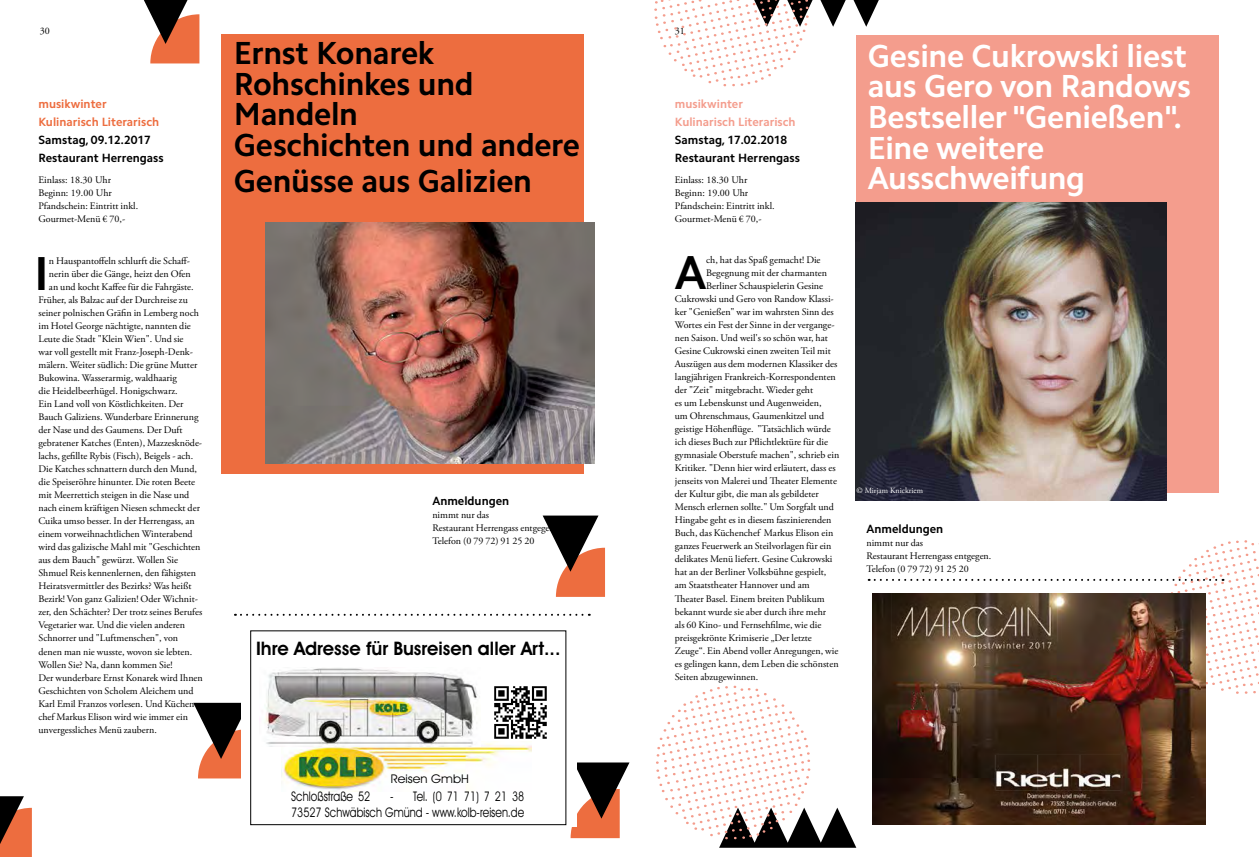
<style>
.page{position:relative;width:1259px;height:857px;background:#fff}
.page>*{position:absolute;margin:0;border:0;box-sizing:border-box;transform-origin:0 0}
.t1{font:700 47.8px "Camphor Std";color:#000}
.t2{font:700 32px/30.5px "Camphor Std";letter-spacing:-.01em;color:#fff}
.t3{font:700 32px/30.5px "Camphor Std";letter-spacing:-.01em;color:#000}
.t4{font:700 18.7px "Avant Garde Bk BT";color:#000}
.t5{font:13.3px/15.9px "Avant Garde Bk BT";color:#000;text-align:right;scale:.81 1}
.t6{font:700 12px/18px "Camphor Std";color:#000}
.t7{font:700 12px/18px "Camphor Std";color:#f49d8d}
.t8{font:700 12px/18px "Camphor Std";color:#ed6d3f}
.t9{font:12px "Avant Garde Bk BT";color:#000;scale:1.06 1}
.t10{font:10px/13px "Adobe Garamond Pro";color:#000}
.t11{font:8px "Adobe Garamond Pro";color:#fff}
</style>
<div class="page">
<div style="left:855px;top:35px;width:363px;height:457px;background:#f49d8d"></div>
<img style="left:855px;top:202px;width:311px;height:298px">
<svg style="left:656px;top:685px;width:200px;height:162px"></svg>
<svg style="left:654px;top:0;width:225px;height:86px"></svg>
<img style="left:872px;top:693px;width:333px;height:131px">
<div style="left:221px;top:34px;width:363px;height:439px;background:#ed6d3f"></div>
<img style="left:265px;top:222px;width:329px;height:241px">
<svg style="left:193px;top:702px;width:48px;height:76px"></svg>
<svg style="left:144px;top:0;width:55px;height:63px"></svg>
<svg style="left:0;top:796px;width:32px;height:60px;background:#a7573b"></svg>
<svg style="left:570px;top:762px;width:59px;height:75px"></svg>
<svg style="left:542px;top:515px;width:63px;height:81px"></svg>
<div style="left:241px;top:629px;width:335px;height:197px;background:#fff"></div>
<img style="left:282px;top:741px;width:249px;height:50px">
<img style="left:494px;top:686px;width:52px;height:51px">
<img style="left:265px;top:668px;width:215px;height:78px">
<svg style="left:235px;top:613px;width:355px;height:2px"></svg>
<img style="left:868px;top:540px;width:391px;height:153px">
<p class="t10" style="left:40px;top:25px;width:11px">30</p>
<p class="t10" style="left:675px;top:25px;width:11px">31</p>
<p class="t8" style="left:38px;top:95px;width:122px">musikwinter<br>Kulinarisch Literarisch</p>
<p class="t6" style="left:38px;top:131px;width:127px">Samstag, 09.12.2017<br>Restaurant Herrengass</p>
<p class="t10" style="left:38px;top:174px;width:101px">Einlass: 18.30 Uhr<br>Beginn: 19.00 Uhr<br>Pfandschein: Eintritt inkl.<br>Gourmet-Menü € 70,-</p>
<h1 class="t1" style="left:34px;top:245px;width:16px">I</h1>
<p class="t10" style="left:49px;top:254px;width:143px">n Hauspantoffeln schlurft die Schaff-</p>
<p class="t10" style="left:49px;top:267px;width:143px">nerin über die Gänge, heizt den Ofen</p>
<p class="t10" style="left:49px;top:280px;width:146px">an und kocht Kaffee für die Fahrgäste.</p>
<p class="t10" style="left:38px;top:293px;width:151px">Früher, als Balzac auf der Durchreise zu</p>
<p class="t10" style="left:38px;top:306px;width:162px">seiner polnischen Gräfin in Lemberg noch</p>
<p class="t10" style="left:38px;top:319px;width:154px">im Hotel George nächtigte, nannten die</p>
<p class="t10" style="left:38px;top:332px;width:147px">Leute die Stadt "Klein Wien". Und sie</p>
<p class="t10" style="left:38px;top:345px;width:156px">war voll gestellt mit Franz-Joseph-Denk-</p>
<p class="t10" style="left:38px;top:358px;width:160px">mälern. Weiter südlich: Die grüne Mutter</p>
<p class="t10" style="left:38px;top:371px;width:140px">Bukowina. Wasserarmig, waldhaarig</p>
<p class="t10" style="left:38px;top:384px;width:141px">die Heidelbeerhügel. Honigschwarz.</p>
<p class="t10" style="left:38px;top:397px;width:147px">Ein Land voll von Köstlichkeiten. Der</p>
<p class="t10" style="left:38px;top:410px;width:161px">Bauch Galiziens. Wunderbare Erinnerung</p>
<p class="t10" style="left:38px;top:423px;width:146px">der Nase und des Gaumens. Der Duft</p>
<p class="t10" style="left:38px;top:436px;width:165px">gebratener Katches (Enten), Mazzesknöde-</p>
<p class="t10" style="left:38px;top:449px;width:156px">lachs, gefillte Rybis (Fisch), Beigels - ach.</p>
<p class="t10" style="left:38px;top:462px;width:160px">Die Katches schnattern durch den Mund,</p>
<p class="t10" style="left:38px;top:475px;width:158px">die Speiseröhre hinunter. Die roten Beete</p>
<p class="t10" style="left:38px;top:488px;width:152px">mit Meerrettich steigen in die Nase und</p>
<p class="t10" style="left:38px;top:501px;width:163px">nach einem kräftigen Niesen schmeckt der</p>
<p class="t10" style="left:38px;top:514px;width:158px">Cuika umso besser. In der Herrengass, an</p>
<p class="t10" style="left:38px;top:527px;width:156px">einem vorweihnachtlichen Winterabend</p>
<p class="t10" style="left:38px;top:540px;width:163px">wird das galizische Mahl mit "Geschichten</p>
<p class="t10" style="left:38px;top:553px;width:141px">aus dem Bauch" gewürzt. Wollen Sie</p>
<p class="t10" style="left:38px;top:566px;width:159px">Shmuel Reis kennenlernen, den fähigsten</p>
<p class="t10" style="left:38px;top:579px;width:154px">Heiratsvermittler des Bezirks? Was heißt</p>
<p class="t10" style="left:38px;top:592px;width:161px">Bezirk! Von ganz Galizien! Oder Wichnit-</p>
<p class="t10" style="left:38px;top:605px;width:165px">zer, den Schächter? Der trotz seines Berufes</p>
<p class="t10" style="left:38px;top:618px;width:148px">Vegetarier war. Und die vielen anderen</p>
<p class="t10" style="left:38px;top:631px;width:141px">Schnorrer und "Luftmenschen", von</p>
<p class="t10" style="left:38px;top:644px;width:155px">denen man nie wusste, wovon sie lebten.</p>
<p class="t10" style="left:38px;top:657px;width:136px">Wollen Sie? Na, dann kommen Sie!</p>
<p class="t10" style="left:38px;top:670px;width:166px">Der wunderbare Ernst Konarek wird Ihnen</p>
<p class="t10" style="left:38px;top:683px;width:156px">Geschichten von Scholem Aleichem und</p>
<p class="t10" style="left:38px;top:696px;width:161px">Karl Emil Franzos vorlesen. Und Küchen-</p>
<p class="t10" style="left:38px;top:709px;width:151px">chef Markus Elison wird wie immer ein</p>
<p class="t10" style="left:38px;top:722px;width:120px">unvergessliches Menü zaubern.</p>
<h2 class="t3" style="left:234px;top:38px;width:347px">Ernst Konarek<br>Rohschinkes und<br>Mandeln<br>Geschichten und andere</h2>
<h2 class="t3" style="left:234px;top:165px;width:300px">Genüsse aus Galizien</h2>
<p class="t6" style="left:432px;top:491px;width:78px">Anmeldungen</p>
<p class="t10" style="left:432px;top:508px;width:126px">nimmt nur das<br>Restaurant Herrengass entgegen.<br>Telefon (0 79 72) 91 25 20</p>
<h3 class="t4" style="left:256px;top:635px;width:306px">Ihre Adresse für Busreisen aller Art...</h3>
<p class="t9" style="left:391px;top:770px;width:75px">Reisen GmbH</p>
<h3 class="t5" style="left:291px;top:789px;width:99px">Schloßstraße 52</h3>
<h3 class="t5" style="left:291px;top:789px;width:289px">- Tel. (0 71 71) 7 21 38<br>73527 Schwäbisch Gmünd - www.kolb-reisen.de</h3>
<p class="t7" style="left:675px;top:95px;width:122px">musikwinter<br>Kulinarisch Literarisch</p>
<p class="t6" style="left:675px;top:131px;width:127px">Samstag, 17.02.2018<br>Restaurant Herrengass</p>
<p class="t10" style="left:675px;top:174px;width:101px">Einlass: 18.30 Uhr<br>Beginn: 19.00 Uhr<br>Pfandschein: Eintritt inkl.<br>Gourmet-Menü € 70,-</p>
<h1 class="t1" style="left:674px;top:244px;width:33px">A</h1>
<p class="t10" style="left:706px;top:254px;width:116px">ch, hat das Spaß gemacht! Die</p>
<p class="t10" style="left:706px;top:267px;width:122px">Begegnung mit der charmanten</p>
<p class="t10" style="left:706px;top:280px;width:118px">Berliner Schauspielerin Gesine</p>
<p class="t10" style="left:675px;top:293px;width:160px">Cukrowski und Gero von Randow Klassi-</p>
<p class="t10" style="left:675px;top:306px;width:160px">ker "Genießen" war im wahrsten Sinn des</p>
<p class="t10" style="left:675px;top:319px;width:161px">Wortes ein Fest der Sinne in der vergange-</p>
<p class="t10" style="left:675px;top:332px;width:154px">nen Saison. Und weil's so schön war, hat</p>
<p class="t10" style="left:675px;top:345px;width:157px">Gesine Cukrowski einen zweiten Teil mit</p>
<p class="t10" style="left:675px;top:358px;width:164px">Auszügen aus dem modernen Klassiker des</p>
<p class="t10" style="left:675px;top:371px;width:162px">langjährigen Frankreich-Korrespondenten</p>
<p class="t10" style="left:675px;top:384px;width:140px">der "Zeit" mitgebracht. Wieder geht</p>
<p class="t10" style="left:675px;top:397px;width:148px">es um Lebenskunst und Augenweiden,</p>
<p class="t10" style="left:675px;top:410px;width:151px">um Ohrenschmaus, Gaumenkitzel und</p>
<p class="t10" style="left:675px;top:423px;width:157px">geistige Höhenflüge. "Tatsächlich würde</p>
<p class="t10" style="left:675px;top:436px;width:155px">ich dieses Buch zur Pflichtlektüre für die</p>
<p class="t10" style="left:675px;top:449px;width:166px">gymnasiale Oberstufe machen", schrieb ein</p>
<p class="t10" style="left:675px;top:462px;width:162px">Kritiker. "Denn hier wird erläutert, dass es</p>
<p class="t10" style="left:675px;top:475px;width:164px">jenseits von Malerei und Theater Elemente</p>
<p class="t10" style="left:675px;top:488px;width:145px">der Kultur gibt, die man als gebildeter</p>
<p class="t10" style="left:675px;top:501px;width:160px">Mensch erlernen sollte." Um Sorgfalt und</p>
<p class="t10" style="left:675px;top:514px;width:158px">Hingabe geht es in diesem faszinierenden</p>
<p class="t10" style="left:675px;top:527px;width:160px">Buch, das Küchenchef Markus Elison ein</p>
<p class="t10" style="left:675px;top:540px;width:158px">ganzes Feuerwerk an Steilvorlagen für ein</p>
<p class="t10" style="left:675px;top:553px;width:159px">delikates Menü liefert. Gesine Cukrowski</p>
<p class="t10" style="left:675px;top:566px;width:153px">hat an der Berliner Volksbühne gespielt,</p>
<p class="t10" style="left:675px;top:579px;width:136px">am Staatstheater Hannover und am</p>
<p class="t10" style="left:675px;top:592px;width:151px">Theater Basel. Einem breiten Publikum</p>
<p class="t10" style="left:675px;top:605px;width:153px">bekannt wurde sie aber durch ihre mehr</p>
<p class="t10" style="left:675px;top:618px;width:148px">als 60 Kino- und Fernsehfilme, wie die</p>
<p class="t10" style="left:675px;top:631px;width:138px">preisgekrönte Krimiserie „Der letzte</p>
<p class="t10" style="left:675px;top:644px;width:165px">Zeuge“. Ein Abend voller Anregungen, wie</p>
<p class="t10" style="left:675px;top:657px;width:165px">es gelingen kann, dem Leben die schönsten</p>
<p class="t10" style="left:675px;top:670px;width:85px">Seiten abzugewinnen.</p>
<h2 class="t2" style="left:867px;top:41px;width:325px">Gesine Cukrowski liest aus Gero von Randows<br>Bestseller "Genießen".<br>Eine weitere<br>Ausschweifung</h2>
<p class="t11" style="left:856px;top:485px;width:68px">© Mirjam Knickriem</p>
<p class="t6" style="left:866px;top:519px;width:78px">Anmeldungen</p>
<p class="t10" style="left:866px;top:536px;width:126px">nimmt nur das<br>Restaurant Herrengass entgegen.<br>Telefon (0 79 72) 91 25 20</p>
</div>
